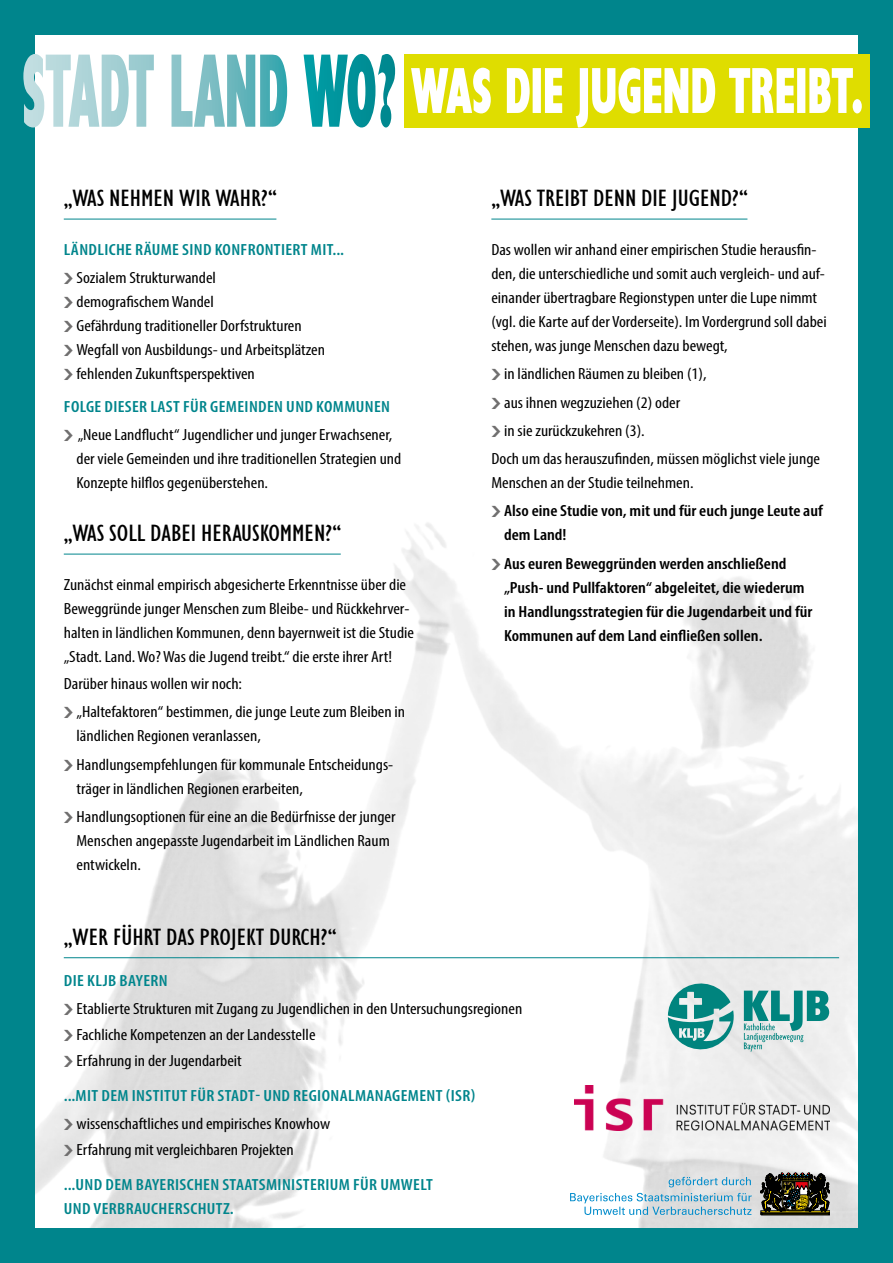
<style>
.page{position:relative;width:893px;height:1263px;background:#fff}
.page>*{position:absolute;margin:0;border:0;box-sizing:border-box;transform-origin:0 0}
.t1{font:24.3px "Garrison Cond Sans";color:#000;scale:1.11 1}
.t2{font:condensed 16.2px/24px "Myriad Pro";color:#000;scale:1.11 1}
.t3{font:600 condensed 16.2px/24px "Myriad Pro";color:#000;scale:1.11 1}
.t4{font:600 condensed 16.2px/24px "Myriad Pro";letter-spacing:.02em;color:#00858c;scale:1.11 1}
</style>
<div class="page">
<img style="left:34px;top:484px;width:825px;height:745px">
<div style="left:859px;top:16px;width:34px;height:1247px;background:#00858c"></div>
<div style="left:0;top:0;width:34px;height:1263px;background:#00858c"></div>
<div style="left:404px;top:54px;width:466px;height:73px;background:#dfdd00"></div>
<div style="left:0;top:0;width:893px;height:34px;background:#00858c"></div>
<hr style="left:491px;top:219px;width:256px;height:1px;background:#00858c">
<hr style="left:64px;top:554px;width:277px;height:1px;background:#00858c">
<hr style="left:64px;top:957px;width:775px;height:1px;background:#00858c">
<svg style="left:23px;top:54px;width:372px;height:73px"></svg>
<svg style="left:411px;top:68px;width:451px;height:59px"></svg>
<hr style="left:64px;top:219px;width:212px;height:1px;background:#00858c">
<div style="left:0;top:1229px;width:893px;height:34px;background:#00858c"></div>
<img style="left:574px;top:1085px;width:255px;height:45px">
<svg style="left:760px;top:1172px;width:69px;height:43px;background:#423b2a"></svg>
<svg style="left:570px;top:1193px;width:182px;height:22px"></svg>
<svg style="left:669px;top:1177px;width:82px;height:10px"></svg>
<svg style="left:744px;top:991px;width:85px;height:61px;background:#8dc2bf"></svg>
<svg style="left:668px;top:979px;width:67px;height:74px"></svg>
<svg style="left:492px;top:506px;width:8px;height:12px"></svg>
<svg style="left:492px;top:558px;width:8px;height:12px"></svg>
<svg style="left:64px;top:707px;width:9px;height:12px"></svg>
<svg style="left:64px;top:759px;width:9px;height:12px"></svg>
<svg style="left:64px;top:812px;width:9px;height:11px"></svg>
<svg style="left:64px;top:1003px;width:9px;height:12px"></svg>
<svg style="left:64px;top:1030px;width:9px;height:11px"></svg>
<svg style="left:64px;top:1056px;width:9px;height:11px"></svg>
<svg style="left:64px;top:1119px;width:9px;height:11px"></svg>
<svg style="left:64px;top:1145px;width:9px;height:11px"></svg>
<h1 class="t1" style="left:64px;top:184px;width:193px">„WAS NEHMEN WIR WAHR?“</h1>
<p class="t4" style="left:64px;top:238px;width:254px">LÄNDLICHE RÄUME SIND KONFRONTIERT MIT...</p>
<p class="t2" style="left:77px;top:266px;width:225px">Sozialem Strukturwandel<br>demografischem Wandel<br>Gefährdung traditioneller Dorfstrukturen Wegfall von Ausbildungs- und Arbeitsplätzen fehlenden Zukunftsperspektiven</p>
<p class="t4" style="left:64px;top:394px;width:295px">FOLGE DIESER LAST FÜR GEMEINDEN UND KOMMUNEN</p>
<p class="t2" style="left:77px;top:423px;width:294px">„Neue Landflucht“ Jugendlicher und junger Erwachsener, der viele Gemeinden und ihre traditionellen Strategien und<br>Konzepte hilflos gegenüberstehen.</p>
<h1 class="t1" style="left:64px;top:519px;width:251px">„WAS SOLL DABEI HERAUSKOMMEN?“</h1>
<p class="t2" style="left:64px;top:573px;width:317px">Zunächst einmal empirisch abgesicherte Erkenntnisse über die Beweggründe junger Menschen zum Bleibe- und Rückkehrver&shy;halten in ländlichen Kommunen, denn bayernweit ist die Studie „Stadt. Land. Wo? Was die Jugend treibt.“ die erste ihrer Art!</p>
<p class="t2" style="left:77px;top:670px;width:297px;line-height:28.2px;text-indent:-13px">Darüber hinaus wollen wir noch:<br>„Haltefaktoren“ bestimmen, die junge Leute zum Bleiben in</p>
<p class="t2" style="left:77px;top:722px;width:287px;line-height:28.2px">ländlichen Regionen veranlassen,<br>Handlungsempfehlungen für kommunale Entscheidungs-</p>
<p class="t2" style="left:77px;top:774px;width:289px;line-height:28.2px">träger in ländlichen Regionen erarbeiten,<br>Handlungsoptionen für eine an die Bedürfnisse der junger</p>
<p class="t2" style="left:77px;top:828px;width:284px">Menschen angepasste Jugendarbeit im Ländlichen Raum entwickeln.</p>
<h1 class="t1" style="left:491px;top:184px;width:232px">„WAS TREIBT DENN DIE JUGEND?“</h1>
<p class="t2" style="left:491px;top:238px;width:304px">Das wollen wir anhand einer empirischen Studie herausfin&shy;den, die unterschiedliche und somit auch vergleich- und auf&shy;einander übertragbare Regionstypen unter die Lupe nimmt (vgl. die Karte auf der Vorderseite). Im Vordergrund soll dabei stehen, was junge Menschen dazu bewegt,</p>
<p class="t2" style="left:504px;top:362px;width:184px">in ländlichen Räumen zu bleiben (1),</p>
<p class="t2" style="left:504px;top:390px;width:160px">aus ihnen wegzuziehen (2) oder</p>
<p class="t2" style="left:504px;top:418px;width:128px">in sie zurückzukehren (3).</p>
<p class="t2" style="left:491px;top:447px;width:298px">Doch um das herauszufinden, müssen möglichst viele junge</p>
<p class="t2" style="left:491px;top:471px;width:184px">Menschen an der Studie teilnehmen.</p>
<p class="t3" style="left:504px;top:499px;width:289px">Also eine Studie von, mit und für euch junge Leute auf dem Land!</p>
<p class="t3" style="left:504px;top:551px;width:279px">Aus euren Beweggründen werden anschließend „Push- und Pullfaktoren“ abgeleitet, die wiederum in Handlungsstrategien für die Jugendarbeit und für Kommunen auf dem Land einfließen sollen.</p>
<h1 class="t1" style="left:64px;top:923px;width:247px">„WER FÜHRT DAS PROJEKT DURCH?“</h1>
<p class="t4" style="left:64px;top:968px;width:95px">DIE KLJB BAYERN</p>
<p class="t2" style="left:77px;top:995px;width:403px;line-height:26.1px">Etablierte Strukturen mit Zugang zu Jugendlichen in den Untersuchungsregionen<br>Fachliche Kompetenzen an der Landesstelle<br>Erfahrung in der Jugendarbeit</p>
<p class="t4" style="left:64px;top:1083px;width:372px">...MIT DEM INSTITUT FÜR STADT- UND REGIONALMANAGEMENT (ISR)</p>
<p class="t2" style="left:77px;top:1110px;width:230px;line-height:26.1px">wissenschaftliches und empirisches Knowhow<br>Erfahrung mit vergleichbaren Projekten</p>
<p class="t4" style="left:64px;top:1172px;width:334px">...UND DEM BAYERISCHEN STAATSMINISTERIUM FÜR UMWELT<br>UND VERBRAUCHERSCHUTZ.</p>
</div>
